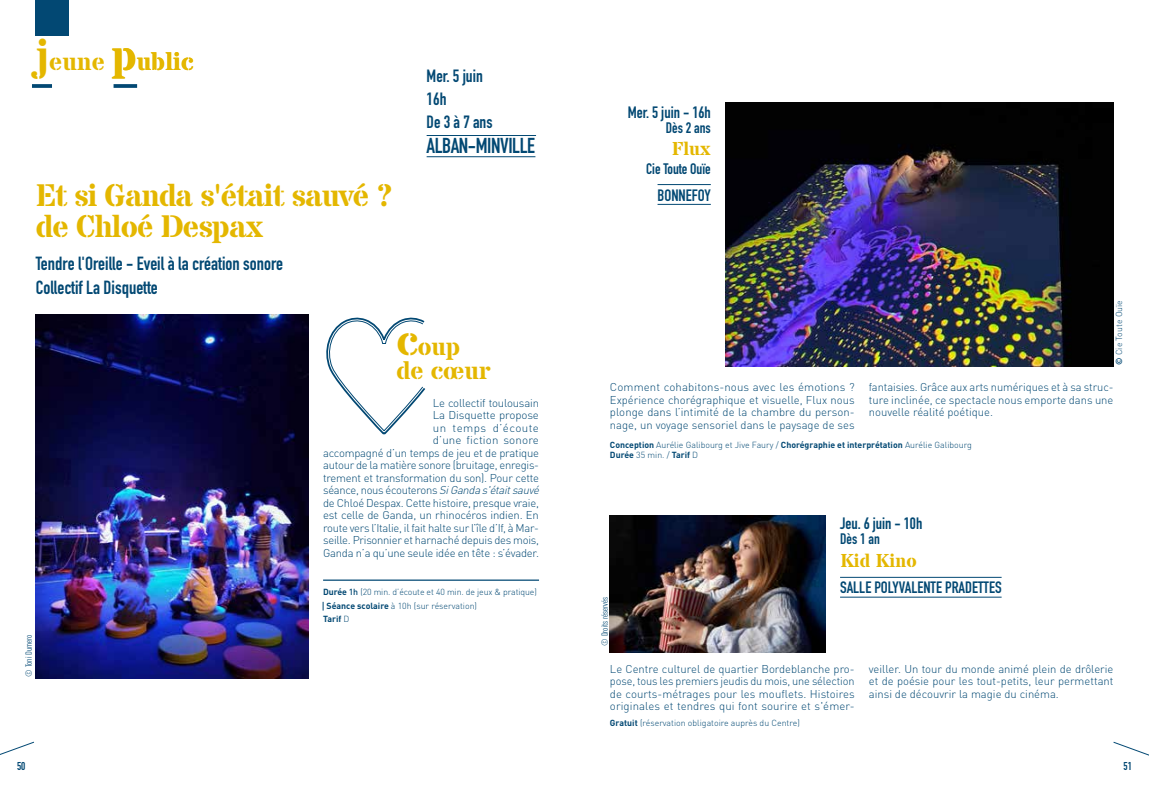
<style>
.page{position:relative;width:1149px;height:787px;background:#fff}
.page>*{position:absolute;margin:0;border:0;box-sizing:border-box;transform-origin:0 0}
.t1{font:700 31.25px/30.6px "Stardos Stencil";letter-spacing:-.03em;color:#e4b700}
.t2{font:700 25px/23.8px "Stardos Stencil";color:#e4b700}
.t3{font:700 21.25px "DIN Condensed";letter-spacing:-.02em;color:#024873}
.t4{font:700 18.75px/24.8px "DIN Condensed";color:#024873}
.t5{font:700 18.75px "Stardos Stencil";color:#e4b700}
.t6{font:700 17.5px/22.5px "DIN Condensed";color:#024873}
.t7{font:700 16.25px "DIN Condensed";color:#024873}
.t8{font:700 15px "DIN Condensed";color:#024873}
.t9{font:300 11.25px/12.5px "DINOT";letter-spacing:-.02em;color:#024873;text-align:justify}
.t10{font:700 11.25px "DIN Condensed";color:#024873}
.t11{font:300 8.75px/10px "DINOT";color:#024873}
.t12{font:condensed 8.75px "DINOT";color:#024873}
.t13{font:700 8.75px "DINOT";color:#024873}
.s1{font-size:43.75px}
.s2{font-style:italic}
.s3{font-weight:700}
.s4{font-weight:500}
.s5{font-weight:300}
</style>
<div class="page">
<svg style="left:0;top:741px;width:34px;height:14px"></svg>
<div style="left:35px;top:0;width:34px;height:35px;background:#024873"></div>
<svg style="left:32px;top:84px;width:20px;height:4px"></svg>
<svg style="left:113px;top:84px;width:24px;height:4px"></svg>
<svg style="left:1113px;top:741px;width:35px;height:15px"></svg>
<hr style="left:426px;top:135px;width:110px;height:1px;background:#024873">
<hr style="left:426px;top:156px;width:109px;height:1px;background:#024873">
<img style="left:36px;top:314px;width:273px;height:365px">
<img style="left:725px;top:103px;width:388px;height:264px">
<img style="left:609px;top:515px;width:216px;height:137px">
<hr style="left:323px;top:579px;width:216px;height:2px;background:#024873">
<svg style="left:326px;top:317px;width:99px;height:118px"></svg>
<hr style="left:657px;top:184px;width:53px;height:1px;background:#024873">
<hr style="left:657px;top:204px;width:53px;height:1px;background:#024873">
<hr style="left:839px;top:577px;width:162px;height:1px;background:#024873">
<hr style="left:839px;top:597px;width:162px;height:1px;background:#024873">
<h2 class="t2" style="left:36px;top:51px;width:159px"><span class="s1">j</span>eune <span class="s1">p</span>ublic</h2>
<h1 class="t1" style="left:36px;top:182px;width:359px">Et si Ganda s'était sauvé ? de Chloé Despax</h1>
<h3 class="t4" style="left:36px;top:251px;width:249px">Tendre l'Oreille - Eveil à la création sonore<br>Collectif La Disquette</h3>
<h3 class="t6" style="left:426px;top:65px;width:67px">Mer. 5 juin<br>16h<br>De 3 à 7 ans</h3>
<h3 class="t3" style="left:426px;top:131px;width:110px">ALBAN-MINVILLE</h3>
<h2 class="t2" style="left:396px;top:336px;width:96px"><span class="s1">c</span>oup de cœur</h2>
<p class="t12" style="left:24px;top:676px;width:43px;rotate:-90deg">© Toni Dumero</p>
<p class="t10" style="left:17px;top:758px;width:10px">50</p>
<p class="t9" style="left:323px;top:396px;width:220px;text-align:right">Le collectif toulousain<br>La Disquette propose<br>un temps d’écoute<br>d’une fiction sonore<br>accompagné d’un temps de jeu et de pratique autour de la matière sonore (bruitage, enregis&shy;trement et transformation du son). Pour cette séance, nous écouterons <span class="s2">SiGandas'étaitsauvé </span>de Chloé Despax. Cette histoire, presque vraie, est celle de Ganda, un rhinocéros indien. En route vers l’Italie, il fait halte sur l’île d’If, à Mar&shy;seille. Prisonnier et harnaché depuis des mois, Ganda n’a qu’une seule idée en tête : s’évader.</p>
<p class="t11" style="left:323px;top:586px;width:215px"><span class="s3">Durée</span> <span class="s4">1h</span> (20 min. d’écoute et 40 min. de jeux &amp; pratique)</p>
<p class="t11" style="left:326px;top:600px;width:152px"><span class="s3">Séance scolaire</span> à 10h (sur réservation)</p>
<p class="t13" style="left:323px;top:613px;width:28px">Tarif <span class="s5">D</span></p>
<h3 class="t7" style="left:627px;top:101px;width:84px">Mer. 5 juin - 16h</h3>
<h3 class="t8" style="left:665px;top:118px;width:47px">Dès 2 ans</h3>
<h3 class="t5" style="left:672px;top:137px;width:40px">Flux</h3>
<h3 class="t8" style="left:646px;top:158px;width:66px">Cie Toute Ouïe</h3>
<h3 class="t7" style="left:657px;top:184px;width:55px">BONNEFOY</h3>
<p class="t11" style="left:1113px;top:364px;width:66px;rotate:-90deg"><span class="s3">©</span> Cie Toute Ouïe</p>
<p class="t9" style="left:609px;top:381px;width:246px">Comment cohabitons-nous avec les émotions ?<br>Expérience chorégraphique et visuelle, Flux nous plonge dans l’intimité de la chambre du person&shy;nage, un voyage sensoriel dans le paysage de ses</p>
<p class="t9" style="left:868px;top:381px;width:246px">fantaisies. Grâce aux arts numériques et à sa struc&shy;ture inclinée, ce spectacle nous emporte dans une nouvelle réalité poétique.</p>
<p class="t11" style="left:609px;top:439px;width:363px"><span class="s3">Conception</span> Aurélie Galibourg et Jive Faury / <span class="s3">Chorégraphie et interprétation</span> Aurélie Galibourg<br><span class="s3">Durée</span> 35 min. / <span class="s3">Tarif</span> D</p>
<p class="t12" style="left:599px;top:645px;width:50px;rotate:-90deg">© Droits réservés</p>
<h3 class="t7" style="left:839px;top:512px;width:84px">Jeu. 6 juin - 10h</h3>
<h3 class="t8" style="left:839px;top:529px;width:41px">Dès 1 an</h3>
<h3 class="t5" style="left:839px;top:548px;width:78px">Kid Kino</h3>
<h3 class="t7" style="left:839px;top:577px;width:163px">SALLE POLYVALENTE PRADETTES</h3>
<p class="t9" style="left:609px;top:662px;width:246px">Le Centre culturel de quartier Bordeblanche pro&shy;pose, tous les premiers jeudis du mois, une sélection de courts-métrages pour les mouflets. Histoires originales et tendres qui font sourire et s'émer-</p>
<p class="t9" style="left:868px;top:662px;width:246px">veiller. Un tour du monde animé plein de drôlerie et de poésie pour les tout-petits, leur permettant ainsi de découvrir la magie du cinéma.</p>
<p class="t11" style="left:609px;top:717px;width:191px"><span class="s3">Gratuit</span> (réservation obligatoire auprès du Centre)</p>
<p class="t10" style="left:1123px;top:758px;width:10px">51</p>
</div>
